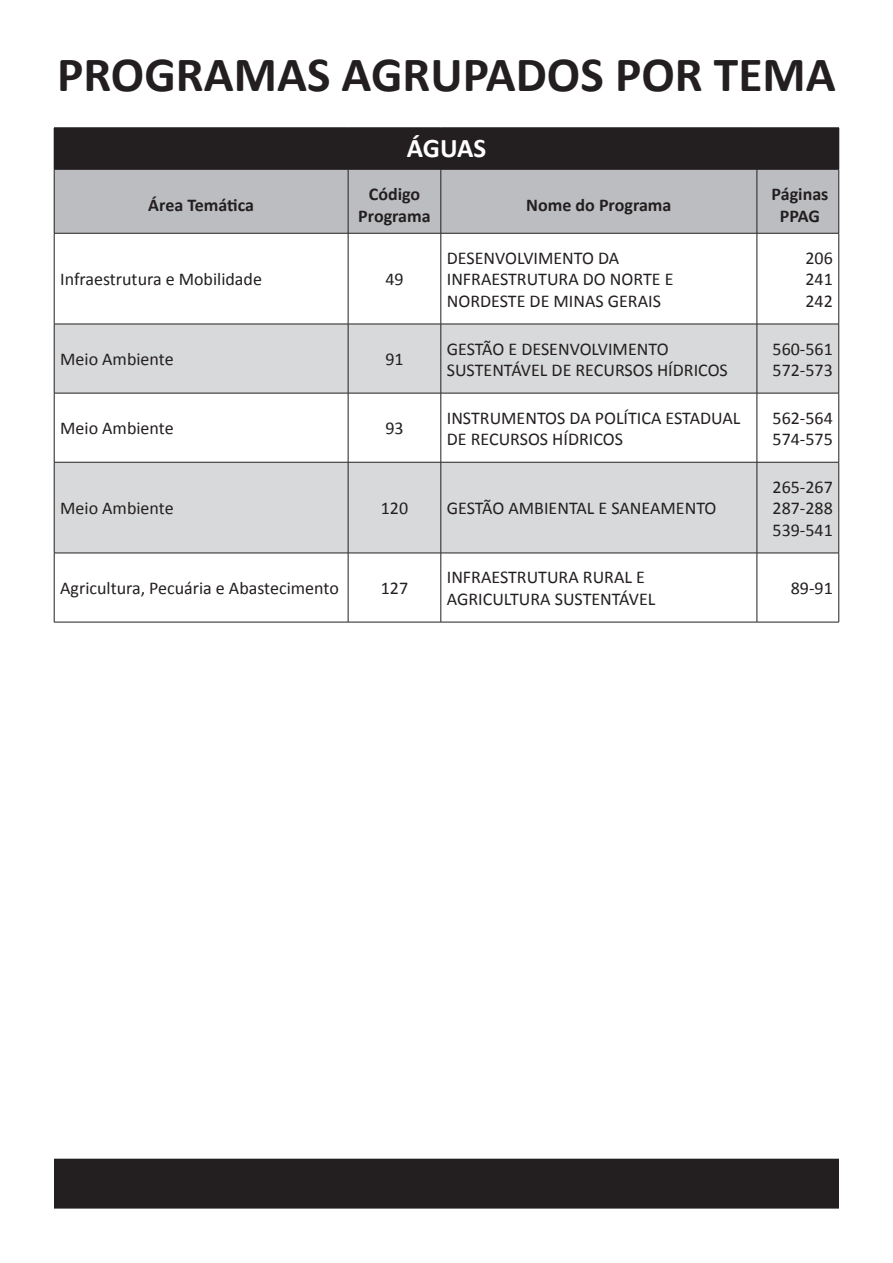
<style>
.page{position:relative;width:893px;height:1263px;background:#fff}
.page>*{position:absolute;margin:0;border:0;box-sizing:border-box;transform-origin:0 0}
.t1{font:700 49.5px "Calibri";color:#231f20}
.t2{font:700 27px "Calibri";letter-spacing:-.005em;color:#fff}
.t3{font:18px/21.6px "Calibri";color:#231f20}
.t4{font:700 18px/21.6px "Calibri";color:#231f20;text-align:center}
</style>
<div class="page">
<div style="left:55px;top:1159px;width:783px;height:49px;background:#231f20"></div>
<div style="left:54px;top:128px;width:785px;height:41px;background:#231f20"></div>
<div style="left:55px;top:170px;width:783px;height:63px;background:#bcbdc0"></div>
<svg style="left:55px;top:325px;width:783px;height:228px;fill:#d8d9da"></svg>
<hr style="left:54px;top:127px;width:294px;height:1px;background:#231f20">
<hr style="left:348px;top:127px;width:93px;height:1px;background:#231f20">
<hr style="left:441px;top:127px;width:316px;height:1px;background:#231f20">
<hr style="left:757px;top:127px;width:82px;height:1px;background:#231f20">
<hr style="left:54px;top:169px;width:294px;height:1px;background:#231f20">
<hr style="left:54px;top:169px;width:1px;height:64px;background:#231f20">
<hr style="left:348px;top:169px;width:93px;height:1px;background:#231f20">
<hr style="left:348px;top:169px;width:1px;height:64px;background:#231f20">
<hr style="left:441px;top:169px;width:316px;height:1px;background:#231f20">
<hr style="left:441px;top:169px;width:1px;height:64px;background:#231f20">
<hr style="left:757px;top:169px;width:82px;height:1px;background:#231f20">
<hr style="left:757px;top:169px;width:1px;height:64px;background:#231f20">
<hr style="left:838px;top:169px;width:1px;height:64px;background:#231f20">
<hr style="left:54px;top:233px;width:294px;height:1px;background:#231f20">
<hr style="left:54px;top:233px;width:1px;height:91px;background:#231f20">
<hr style="left:348px;top:233px;width:93px;height:1px;background:#231f20">
<hr style="left:348px;top:233px;width:1px;height:91px;background:#231f20">
<hr style="left:441px;top:233px;width:316px;height:1px;background:#231f20">
<hr style="left:441px;top:233px;width:1px;height:91px;background:#231f20">
<hr style="left:757px;top:233px;width:82px;height:1px;background:#231f20">
<hr style="left:757px;top:233px;width:1px;height:91px;background:#231f20">
<hr style="left:838px;top:233px;width:1px;height:91px;background:#231f20">
<hr style="left:54px;top:324px;width:294px;height:1px;background:#231f20">
<hr style="left:54px;top:324px;width:1px;height:69px;background:#231f20">
<hr style="left:348px;top:324px;width:93px;height:1px;background:#231f20">
<hr style="left:348px;top:324px;width:1px;height:69px;background:#231f20">
<hr style="left:441px;top:324px;width:316px;height:1px;background:#231f20">
<hr style="left:441px;top:324px;width:1px;height:69px;background:#231f20">
<hr style="left:757px;top:324px;width:82px;height:1px;background:#231f20">
<hr style="left:757px;top:324px;width:1px;height:69px;background:#231f20">
<hr style="left:838px;top:324px;width:1px;height:69px;background:#231f20">
<hr style="left:54px;top:393px;width:294px;height:1px;background:#231f20">
<hr style="left:54px;top:393px;width:1px;height:69px;background:#231f20">
<hr style="left:348px;top:393px;width:93px;height:1px;background:#231f20">
<hr style="left:348px;top:393px;width:1px;height:69px;background:#231f20">
<hr style="left:441px;top:393px;width:316px;height:1px;background:#231f20">
<hr style="left:441px;top:393px;width:1px;height:69px;background:#231f20">
<hr style="left:757px;top:393px;width:82px;height:1px;background:#231f20">
<hr style="left:757px;top:393px;width:1px;height:69px;background:#231f20">
<hr style="left:838px;top:393px;width:1px;height:69px;background:#231f20">
<hr style="left:54px;top:462px;width:294px;height:1px;background:#231f20">
<hr style="left:54px;top:462px;width:1px;height:91px;background:#231f20">
<hr style="left:348px;top:462px;width:93px;height:1px;background:#231f20">
<hr style="left:348px;top:462px;width:1px;height:91px;background:#231f20">
<hr style="left:441px;top:462px;width:316px;height:1px;background:#231f20">
<hr style="left:441px;top:462px;width:1px;height:91px;background:#231f20">
<hr style="left:757px;top:462px;width:82px;height:1px;background:#231f20">
<hr style="left:757px;top:462px;width:1px;height:91px;background:#231f20">
<hr style="left:838px;top:462px;width:1px;height:91px;background:#231f20">
<hr style="left:54px;top:553px;width:294px;height:1px;background:#231f20">
<hr style="left:54px;top:553px;width:1px;height:69px;background:#231f20">
<hr style="left:348px;top:553px;width:93px;height:1px;background:#231f20">
<hr style="left:348px;top:553px;width:1px;height:69px;background:#231f20">
<hr style="left:441px;top:553px;width:316px;height:1px;background:#231f20">
<hr style="left:441px;top:553px;width:1px;height:69px;background:#231f20">
<hr style="left:757px;top:553px;width:82px;height:1px;background:#231f20">
<hr style="left:757px;top:553px;width:1px;height:69px;background:#231f20">
<hr style="left:838px;top:553px;width:1px;height:69px;background:#231f20">
<hr style="left:54px;top:622px;width:294px;height:1px;background:#231f20">
<hr style="left:348px;top:622px;width:93px;height:1px;background:#231f20">
<hr style="left:441px;top:622px;width:316px;height:1px;background:#231f20">
<hr style="left:757px;top:622px;width:82px;height:1px;background:#231f20">
<p class="t1" style="left:57px;top:40px;width:780px">PROGRAMAS AGRUPADOS POR TEMA</p>
<p class="t2" style="left:407px;top:128px;width:81px">ÁGUAS</p>
<p class="t4" style="left:148px;top:194px;width:107px">Área Temática</p>
<p class="t4" style="left:358px;top:183px;width:74px">Código<br>Programa</p>
<p class="t4" style="left:526px;top:194px;width:147px">Nome do Programa</p>
<p class="t4" style="left:772px;top:183px;width:58px">Páginas<br>PPAG</p>
<p class="t3" style="left:60px;top:268px;width:203px">Infraestrutura e Mobilidade</p>
<p class="t3" style="left:385px;top:268px;width:20px">49</p>
<p class="t3" style="left:60px;top:348px;width:115px">Meio Ambiente</p>
<p class="t3" style="left:385px;top:348px;width:20px">91</p>
<p class="t3" style="left:60px;top:417px;width:115px">Meio Ambiente</p>
<p class="t3" style="left:385px;top:417px;width:20px">93</p>
<p class="t3" style="left:447px;top:246px;width:228px">DESENVOLVIMENTO DA<br>INFRAESTRUTURA DO NORTE E<br>NORDESTE DE MINAS GERAIS</p>
<p class="t3" style="left:805px;top:246px;width:29px">206</p>
<p class="t3" style="left:805px;top:268px;width:29px">241</p>
<p class="t3" style="left:805px;top:289px;width:29px">242</p>
<p class="t3" style="left:447px;top:337px;width:283px">GESTÃO E DESENVOLVIMENTO<br>SUSTENTÁVEL DE RECURSOS HÍDRICOS</p>
<p class="t3" style="left:772px;top:337px;width:62px">560-561</p>
<p class="t3" style="left:772px;top:358px;width:62px">572-573</p>
<p class="t3" style="left:447px;top:406px;width:295px">INSTRUMENTOS DA POLÍTICA ESTADUAL<br>DE RECURSOS HÍDRICOS</p>
<p class="t3" style="left:772px;top:406px;width:62px">562-564</p>
<p class="t3" style="left:772px;top:428px;width:62px">574-575</p>
<p class="t3" style="left:60px;top:497px;width:115px">Meio Ambiente</p>
<p class="t3" style="left:381px;top:497px;width:29px">120</p>
<p class="t3" style="left:447px;top:497px;width:271px">GESTÃO AMBIENTAL E SANEAMENTO</p>
<p class="t3" style="left:772px;top:475px;width:62px">265-267</p>
<p class="t3" style="left:772px;top:497px;width:62px">287-288</p>
<p class="t3" style="left:772px;top:518px;width:62px">539-541</p>
<p class="t3" style="left:60px;top:577px;width:280px">Agricultura, Pecuária e Abastecimento</p>
<p class="t3" style="left:381px;top:577px;width:29px">127</p>
<p class="t3" style="left:447px;top:566px;width:210px">INFRAESTRUTURA RURAL E<br>AGRICULTURA SUSTENTÁVEL</p>
<p class="t3" style="left:791px;top:577px;width:44px">89-91</p>
</div>
